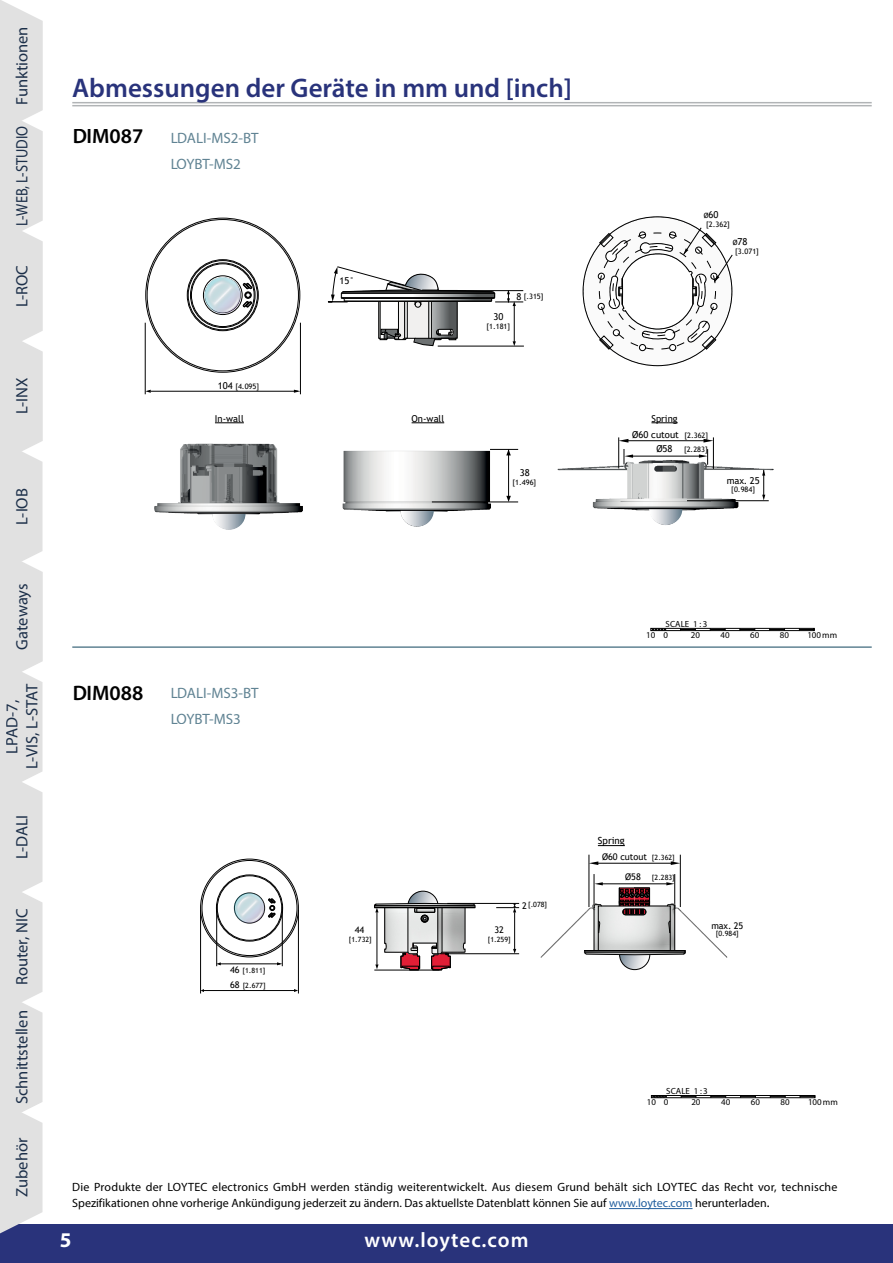
<style>
.page{position:relative;width:893px;height:1263px;background:#fff}
.page>*{position:absolute;margin:0;border:0;box-sizing:border-box;transform-origin:0 0}
.t1{font:600 27px "Myriad Pro";color:#29337b}
.t2{font:600 21px "Myriad Pro";letter-spacing:.05em;color:#fff}
.t3{font:600 21px "Myriad Pro";color:#000}
.t4{font:700 21px "Myriad Pro";color:#fff}
.t5{font:16.5px/19.8px "Myriad Pro";color:#1c2f49;text-align:center}
.t6{font:16.5px "Myriad Pro";color:#1c2f49;scale:.87 1}
.t7{font:15px/25.8px "Myriad Pro";color:#608393}
.t8{font:12px/16.2px "Myriad Pro";letter-spacing:.005em;color:#000}
.t9{font:9.75px "Trebuchet MS";color:#000}
.t10{font:9.45px "Trebuchet MS";color:#000}
.t11{font:9.15px "Trebuchet MS";color:#000}
.t12{font:8.85px/11.9px "Myriad";color:#000}
.t13{font:7.5px "Trebuchet MS";color:#000}
.t14{font:7.2px "Trebuchet MS";color:#000}
.s1{font-size:7.2px}
.s2{font-size:7.5px}
.s3{font-size:9.45px}
.s4{font-size:9.15px}
.s5{color:#215e9e}
.s6{font-size:13.5px}
</style>
<div class="page">
<div style="left:0;top:1225px;width:893px;height:38px;background:#29337b"></div>
<hr style="left:72px;top:102px;width:800px;height:1px;background:#b1b4b6">
<hr style="left:72px;top:105px;width:800px;height:1px;background:#b1b4b6">
<svg style="left:0;top:0;width:43px;height:1234px;background:#e1e1e2"></svg>
<hr style="left:72px;top:646px;width:800px;height:2px;background:#608393">
<hr style="left:609px;top:1208px;width:83px;height:1px;background:#215e9e">
<img style="left:582px;top:216px;width:122px;height:151px">
<hr style="left:300px;top:323px;width:1px;height:71px;background:#000">
<hr style="left:145px;top:323px;width:1px;height:71px;background:#000">
<hr style="left:151px;top:391px;width:147px;height:1px;background:#000">
<svg style="left:294px;top:390px;width:6px;height:3px"></svg>
<svg style="left:145px;top:390px;width:6px;height:3px"></svg>
<svg style="left:651px;top:422px;width:27px;height:1px"></svg>
<svg style="left:215px;top:422px;width:29px;height:1px"></svg>
<img style="left:342px;top:422px;width:158px;height:92px">
<img style="left:154px;top:443px;width:149px;height:74px">
<div style="left:598px;top:273px;width:7px;height:6px;border:1px solid #000;border-radius:50%"></div>
<div style="left:598px;top:303px;width:6px;height:7px;border:1px solid #000;border-radius:50%"></div>
<div style="left:639px;top:344px;width:7px;height:7px;border:1px solid #000;border-radius:50%"></div>
<div style="left:669px;top:344px;width:7px;height:7px;border:1px solid #000;border-radius:50%"></div>
<svg style="left:599px;top:227px;width:134px;height:123px"></svg>
<img style="left:557px;top:437px;width:217px;height:75px">
<hr style="left:508px;top:449px;width:1px;height:48px;background:#000">
<svg style="left:506px;top:496px;width:5px;height:6px"></svg>
<hr style="left:432px;top:502px;width:86px;height:1px;background:#000">
<svg style="left:490px;top:449px;width:28px;height:6px"></svg>
<svg style="left:762px;top:470px;width:3px;height:30px"></svg>
<hr style="left:687px;top:500px;width:82px;height:1px;background:#000">
<hr style="left:438px;top:346px;width:86px;height:1px;background:#000">
<img style="left:186px;top:259px;width:73px;height:73px">
<svg style="left:328px;top:266px;width:195px;height:80px"></svg>
<svg style="left:212px;top:514px;width:33px;height:16px"></svg>
<svg style="left:401px;top:511px;width:33px;height:16px"></svg>
<svg style="left:649px;top:509px;width:33px;height:16px"></svg>
<hr style="left:713px;top:437px;width:1px;height:32px;background:#000">
<hr style="left:618px;top:437px;width:1px;height:31px;background:#000">
<hr style="left:631px;top:456px;width:68px;height:1px;background:#000">
<svg style="left:624px;top:449px;width:9px;height:15px"></svg>
<svg style="left:699px;top:449px;width:9px;height:16px"></svg>
<hr style="left:626px;top:440px;width:78px;height:1px;background:#000">
<svg style="left:618px;top:439px;width:10px;height:4px"></svg>
<svg style="left:703px;top:439px;width:10px;height:4px"></svg>
<div style="left:650px;top:628px;width:165px;height:3px;border:1px solid #000"></div>
<svg style="left:680px;top:628px;width:16px;height:3px"></svg>
<svg style="left:710px;top:628px;width:16px;height:3px"></svg>
<svg style="left:740px;top:628px;width:15px;height:3px"></svg>
<svg style="left:769px;top:628px;width:16px;height:3px"></svg>
<svg style="left:799px;top:628px;width:16px;height:3px"></svg>
<svg style="left:652px;top:628px;width:14px;height:3px"></svg>
<div style="left:651px;top:1095px;width:164px;height:3px;border:1px solid #000"></div>
<svg style="left:681px;top:1095px;width:16px;height:3px"></svg>
<svg style="left:710px;top:1095px;width:16px;height:3px"></svg>
<svg style="left:740px;top:1095px;width:16px;height:3px"></svg>
<svg style="left:770px;top:1095px;width:16px;height:3px"></svg>
<svg style="left:800px;top:1095px;width:15px;height:3px"></svg>
<svg style="left:652px;top:1095px;width:15px;height:3px"></svg>
<img style="left:407px;top:890px;width:113px;height:81px">
<img style="left:540px;top:845px;width:188px;height:126px">
<hr style="left:514px;top:912px;width:1px;height:38px;background:#000">
<svg style="left:496px;top:904px;width:23px;height:8px"></svg>
<hr style="left:441px;top:953px;width:78px;height:1px;background:#000">
<hr style="left:447px;top:903px;width:72px;height:1px;background:#000">
<hr style="left:374px;top:970px;width:65px;height:1px;background:#000">
<svg style="left:374px;top:903px;width:101px;height:67px"></svg>
<hr style="left:442px;top:908px;width:1px;height:44px;background:#000">
<hr style="left:408px;top:908px;width:1px;height:44px;background:#000">
<svg style="left:584px;top:882px;width:101px;height:72px"></svg>
<hr style="left:596px;top:863px;width:75px;height:1px;background:#000">
<svg style="left:589px;top:861px;width:9px;height:4px"></svg>
<svg style="left:671px;top:861px;width:9px;height:4px"></svg>
<img style="left:216px;top:875px;width:66px;height:66px">
<hr style="left:298px;top:910px;width:1px;height:83px;background:#000">
<hr style="left:200px;top:910px;width:1px;height:83px;background:#000">
<hr style="left:282px;top:907px;width:1px;height:59px;background:#000">
<hr style="left:216px;top:907px;width:1px;height:59px;background:#000">
<hr style="left:204px;top:990px;width:92px;height:1px;background:#000">
<hr style="left:219px;top:963px;width:61px;height:1px;background:#000">
<svg style="left:216px;top:962px;width:5px;height:3px"></svg>
<div style="left:32px;top:1225px;width:51px;height:34px;background:#29337b"></div>
<h3 class="t5" style="left:12px;top:105px;width:80px;rotate:-90deg">Funktionen</h3>
<h3 class="t6" style="left:12px;top:226px;width:117px;rotate:-90deg">L‑WEB, L‑STUDIO</h3>
<h3 class="t5" style="left:12px;top:307px;width:44px;rotate:-90deg">L‑ROC</h3>
<h3 class="t5" style="left:12px;top:414px;width:38px;rotate:-90deg">L‑INX</h3>
<h3 class="t5" style="left:12px;top:525px;width:38px;rotate:-90deg">L‑IOB</h3>
<h1 class="t1" style="left:72px;top:71px;width:501px">Abmessungen der Geräte in mm und [inch]</h1>
<h2 class="t3" style="left:72px;top:123px;width:73px">DIM087</h2>
<p class="t7" style="left:170px;top:125px;width:90px">LDALI-MS2-BT<br>LOYBT-MS2</p>
<p class="t10" style="left:218px;top:380px;width:16px">104</p>
<p class="t13" style="left:235px;top:382px;width:25px">[4.095]</p>
<p class="t10" style="left:340px;top:274px;width:16px">15°</p>
<p class="t10" style="left:493px;top:311px;width:11px">30</p>
<p class="t10" style="left:516px;top:290px;width:6px">8</p>
<p class="t13" style="left:524px;top:292px;width:21px">[.315]</p>
<p class="t13" style="left:486px;top:322px;width:25px">[1.181]</p>
<p class="t10" style="left:215px;top:412px;width:30px">In-wall</p>
<p class="t10" style="left:412px;top:412px;width:34px">On-wall</p>
<p class="t10" style="left:651px;top:412px;width:28px">Spring</p>
<p class="t10" style="left:704px;top:208px;width:16px"><span class="s1">Ø</span>60</p>
<p class="t13" style="left:706px;top:219px;width:25px">[2.362]</p>
<p class="t10" style="left:733px;top:236px;width:16px"><span class="s1">Ø</span>78</p>
<p class="t13" style="left:735px;top:246px;width:25px">[3.071]</p>
<p class="t10" style="left:520px;top:467px;width:11px">38</p>
<p class="t13" style="left:512px;top:478px;width:25px">[1.496]</p>
<p class="t10" style="left:632px;top:428px;width:77px">Ø60 cutout <span class="s2">[2.362]</span></p>
<p class="t13" style="left:656px;top:444px;width:53px"><span class="s3">Ø58</span> [2.283]</p>
<p class="t10" style="left:727px;top:475px;width:34px">max. 25</p>
<p class="t13" style="left:731px;top:484px;width:25px">[0.984]</p>
<h3 class="t5" style="left:12px;top:650px;width:68px;rotate:-90deg">Gateways</h3>
<h3 class="t5" style="left:2px;top:769px;width:87px;rotate:-90deg">LPAD-7,<br>L‑VIS, L-STAT</h3>
<h3 class="t5" style="left:12px;top:859px;width:46px;rotate:-90deg">L‑DALI</h3>
<h3 class="t5" style="left:12px;top:985px;width:78px;rotate:-90deg">Router, NIC</h3>
<h3 class="t5" style="left:12px;top:1104px;width:96px;rotate:-90deg">Schnittstellen</h3>
<h3 class="t5" style="left:12px;top:1197px;width:61px;rotate:-90deg">Zubehör</h3>
<h2 class="t3" style="left:72px;top:679px;width:73px">DIM088</h2>
<p class="t7" style="left:170px;top:680px;width:90px">LDALI-MS3-BT<br>LOYBT-MS3</p>
<p class="t11" style="left:230px;top:964px;width:11px">46</p>
<p class="t14" style="left:242px;top:965px;width:25px">[1.811]</p>
<p class="t11" style="left:230px;top:979px;width:11px">68</p>
<p class="t14" style="left:243px;top:980px;width:25px">[2.677]</p>
<p class="t12" style="left:646px;top:618px;width:63px;text-indent:19px">SCALE 1 : 3<br>10 0</p>
<p class="t12" style="left:691px;top:630px;width:11px">20</p>
<p class="t12" style="left:720px;top:630px;width:11px">40</p>
<p class="t12" style="left:750px;top:630px;width:11px">60</p>
<p class="t12" style="left:780px;top:630px;width:11px">80</p>
<p class="t12" style="left:807px;top:630px;width:31px">100mm</p>
<p class="t11" style="left:355px;top:924px;width:11px">44</p>
<p class="t11" style="left:494px;top:924px;width:11px">32</p>
<p class="t14" style="left:349px;top:934px;width:24px">[1.732]</p>
<p class="t14" style="left:488px;top:934px;width:24px">[1.259]</p>
<p class="t14" style="left:528px;top:900px;width:21px">[.078]</p>
<p class="t11" style="left:522px;top:900px;width:6px">2</p>
<p class="t9" style="left:598px;top:835px;width:28px">Spring</p>
<p class="t11" style="left:602px;top:851px;width:46px">Ø60 cutout</p>
<p class="t14" style="left:652px;top:853px;width:25px">[2.362]</p>
<p class="t14" style="left:625px;top:872px;width:51px"><span class="s4">Ø58</span> [2.283]</p>
<p class="t11" style="left:711px;top:920px;width:33px">max. 25</p>
<p class="t14" style="left:716px;top:929px;width:25px">[0.984]</p>
<p class="t12" style="left:647px;top:1085px;width:63px;text-indent:19px">SCALE 1 : 3<br>10 0</p>
<p class="t12" style="left:691px;top:1097px;width:11px">20</p>
<p class="t12" style="left:721px;top:1097px;width:11px">40</p>
<p class="t12" style="left:751px;top:1097px;width:11px">60</p>
<p class="t12" style="left:781px;top:1097px;width:11px">80</p>
<p class="t12" style="left:808px;top:1097px;width:31px">100mm</p>
<p class="t8" style="left:72px;top:1179px;width:767px">Die Produkte der LOYTEC electronics GmbH werden ständig weiterentwickelt. Aus diesem Grund behält sich LOYTEC das Recht vor, technische<br>Spezifikationen ohne vorherige Ankündigung jederzeit zu ändern. Das aktuellste Datenblatt können Sie auf <span class="s5">www.loytec.com</span> herunterladen<span class="s6">.</span></p>
<p class="t4" style="left:60px;top:1226px;width:13px">5</p>
<h2 class="t2" style="left:364px;top:1227px;width:166px">www.loytec.com</h2>
</div>
